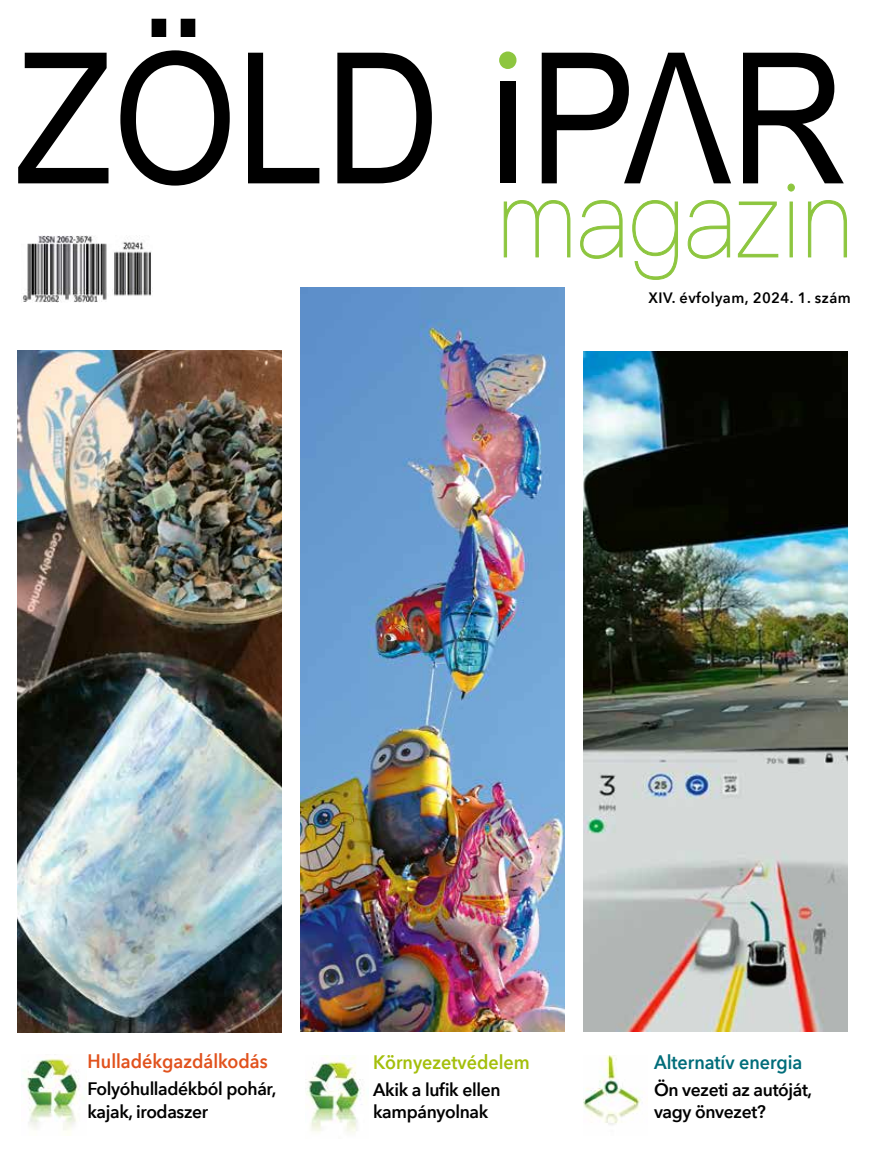
<style>
.page{position:relative;width:872px;height:1149px;background:#fff}
.page>*{position:absolute;margin:0;border:0;box-sizing:border-box;transform-origin:0 0}
.t1{font:600 19.5px "Avenir Next";color:#e1521d;scale:.92 1}
.t2{font:600 19.5px "Avenir Next";color:#006d7a;scale:.92 1}
.t3{font:600 19.5px "Avenir Next";color:#a4bf0b;scale:.92 1}
.t4{font:600 18px/22.5px "Avenir Next";letter-spacing:-.02em;color:#000}
.t5{font:600 15px "Avenir Next";letter-spacing:.03em;color:#000}
</style>
<div class="page">
<img style="left:26px;top:1054px;width:61px;height:77px">
<img style="left:21px;top:236px;width:132px;height:66px">
<img style="left:306px;top:1055px;width:56px;height:78px">
<img style="left:584px;top:1055px;width:57px;height:70px">
<svg style="left:18px;top:53px;width:90px;height:130px"></svg>
<svg style="left:120px;top:19px;width:110px;height:166px"></svg>
<svg style="left:248px;top:53px;width:71px;height:130px"></svg>
<svg style="left:337px;top:53px;width:95px;height:130px"></svg>
<div style="left:500px;top:81px;width:15px;height:102px;background:#000"></div>
<svg style="left:541px;top:53px;width:190px;height:130px"></svg>
<svg style="left:504px;top:200px;width:66px;height:57px"></svg>
<svg style="left:580px;top:200px;width:42px;height:58px"></svg>
<svg style="left:632px;top:200px;width:46px;height:80px"></svg>
<svg style="left:688px;top:200px;width:42px;height:58px"></svg>
<svg style="left:738px;top:53px;width:108px;height:204px"></svg>
<svg style="left:499px;top:51px;width:17px;height:18px"></svg>
<img style="left:18px;top:350px;width:263px;height:682px">
<img style="left:301px;top:287px;width:263px;height:744px">
<img style="left:583px;top:351px;width:264px;height:680px">
<p class="t5" style="left:648px;top:284px;width:204px">XIV. évfolyam, 2024. 1. szám</p>
<p class="t1" style="left:88px;top:1044px;width:197px">Hulladékgazdálkodás</p>
<p class="t4" style="left:88px;top:1076px;width:190px">Folyóhulladékból pohár, kajak, irodaszer</p>
<p class="t3" style="left:373px;top:1044px;width:172px">Környezetvédelem</p>
<p class="t4" style="left:373px;top:1077px;width:129px">Akik a lufik ellen kampányolnak</p>
<p class="t2" style="left:654px;top:1044px;width:163px">Alternatív energia</p>
<p class="t4" style="left:654px;top:1077px;width:160px">Ön vezeti az autóját, vagy önvezet?</p>
</div>
